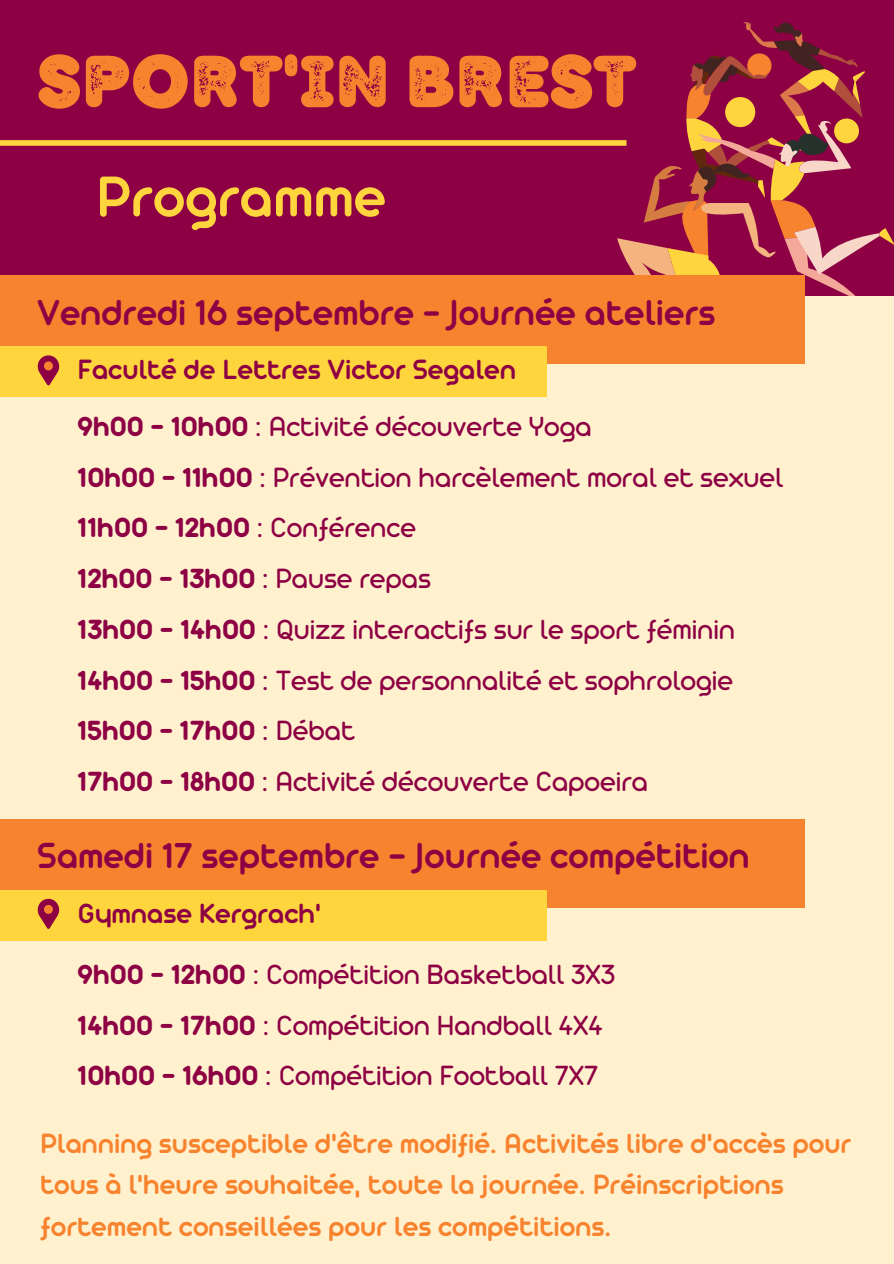
<style>
.page{position:relative;width:894px;height:1264px;background:#fff}
.page>*{position:absolute;margin:0;border:0;box-sizing:border-box;transform-origin:0 0}
.t1{font:73.65px "TT Milks Casual 900 One";color:#f8832e}
.t2{font:600 61.8px "Arista Pro";color:#ffd53e}
.t3{font:600 39px "Arista Pro";color:#8d0044}
.t4{font:30px/50.7px "Arista Pro";color:#8d0044}
.t5{font:600 30px/41.7px "Arista Pro";color:#f8832e}
.t6{font:600 30px "Arista Pro";color:#8d0044}
.s1{font-weight:700}
</style>
<div class="page">
<div style="left:0;top:0;width:893px;height:1263px;background:#fff1ce"></div>
<div style="left:0;top:0;width:893px;height:295px;background:#8d0044"></div>
<div style="left:0;top:140px;width:626px;height:6px;background:#ffd53e"></div>
<div style="left:0;top:274px;width:804px;height:89px;background:#f8832e"></div>
<div style="left:0;top:819px;width:804px;height:89px;background:#f8832e"></div>
<svg style="left:617px;top:22px;width:276px;height:273px"></svg>
<div style="left:0;top:346px;width:546px;height:51px;background:#ffd53e"></div>
<svg style="left:38px;top:355px;width:21px;height:30px"></svg>
<div style="left:0;top:889px;width:546px;height:51px;background:#ffd53e"></div>
<svg style="left:38px;top:898px;width:21px;height:30px"></svg>
<h1 class="t1" style="left:37px;top:41px;width:600px">SPORT'IN BREST</h1>
<h2 class="t2" style="left:96px;top:177px;width:291px">Programme</h2>
<h3 class="t3" style="left:37px;top:299px;width:679px">Vendredi 16 septembre - Journée ateliers</h3>
<p class="t6" style="left:78px;top:360px;width:440px">Faculté de Lettres Victor Segalen</p>
<p class="t4" style="left:78px;top:403px;width:707px"><span class="s1">9h00 - 10h00</span> : Activité découverte Yoga<br><span class="s1">10h00 - 11h00</span> : Prévention harcèlement moral et sexuel <span class="s1">11h00 - 12h00</span> : Conférence<br><span class="s1">12h00 - 13h00</span> : Pause repas<br><span class="s1">13h00 - 14h00</span> : Quizz interactifs sur le sport féminin <span class="s1">14h00 - 15h00</span> : Test de personnalité et sophrologie <span class="s1">15h00 - 17h00</span> : Débat<br><span class="s1">17h00 - 18h00</span> : Activité découverte Capoeira</p>
<h3 class="t3" style="left:37px;top:842px;width:714px">Samedi 17 septembre - Journée compétition</h3>
<p class="t6" style="left:78px;top:903px;width:245px">Gymnase Kergrach'</p>
<p class="t4" style="left:78px;top:951px;width:539px"><span class="s1">9h00 - 12h00</span> : Compétition Basketball 3X3<br><span class="s1">14h00 - 17h00</span> : Compétition Handball 4X4<br><span class="s1">10h00 - 16h00</span> : Compétition Football 7X7</p>
<p class="t5" style="left:40px;top:1124px;width:812px">Planning susceptible d'être modifié. Activités libre d'accès pour tous à l'heure souhaitée, toute la journée. Préinscriptions fortement conseillées pour les compétitions.</p>
</div>
